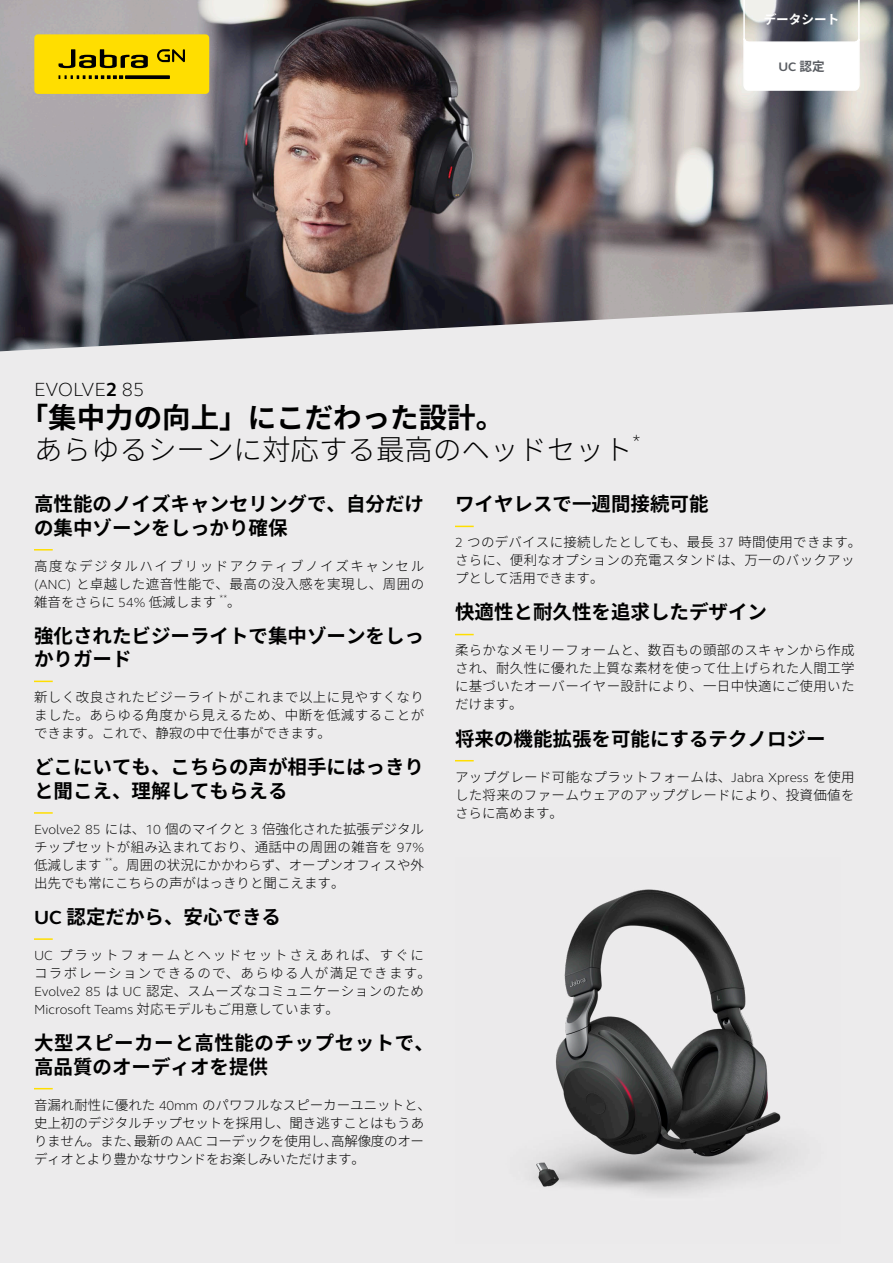
<style>
.page{position:relative;width:893px;height:1263px;background:#ecebec}
.page>*{position:absolute;margin:0;border:0;box-sizing:border-box;transform-origin:0 0}
.t1{font:300 28.5px "Noto Sans CJ Kjp";color:#000}
.t2{font:700 28.5px "Noto Sans CJ Kjp";color:#000}
.t3{font:700 19.5px/23.4px "Noto Sans CJ Kjp";color:#000}
.t4{font:700 19.5px/23.4px "Noto Sans CJ Kjp";letter-spacing:.03em;color:#000}
.t5{font:300 19.5px "GN Elliot";color:#000}
.t6{font:300 16.65px "GN Elliot";color:#000}
.t7{font:300 13.5px/18px "Noto Sans CJ Kjp";letter-spacing:.02em;color:#000;text-align:justify}
.t8{font:300 13.5px/18px "Noto Sans CJ Kjp";letter-spacing:-.005em;color:#000}
.t9{font:300 13.5px/18px "Noto Sans CJ Kjp";letter-spacing:.1em;color:#000}
.t10{font:300 13.5px/18px "Noto Sans CJ Kjp";color:#000}
.t11{font:700 12.6px "Noto Sans CJ Kjp";color:#fff}
.t12{font:700 12.6px "GN Elliot";color:#5a5d62}
.t13{font:300 7.8px "GN Elliot";color:#000}
.s1{font-weight:700}
.s2{font-family:"Noto Sans CJ Kjp"}
.s3{font-family:"GN Elliot"}
</style>
<div class="page">
<img style="left:0;top:0;width:893px;height:351px">
<div style="left:34px;top:34px;width:175px;height:60px;background:#ffde00;border-radius:4px"></div>
<svg style="left:59px;top:49px;width:89px;height:19px"></svg>
<svg style="left:59px;top:75px;width:64px;height:4px"></svg>
<svg style="left:125px;top:75px;width:45px;height:4px"></svg>
<svg style="left:157px;top:49px;width:28px;height:13px"></svg>
<img style="left:533px;top:889px;width:259px;height:305px">
<svg style="left:34px;top:549px;width:19px;height:1px"></svg>
<svg style="left:34px;top:681px;width:19px;height:1px"></svg>
<svg style="left:34px;top:812px;width:19px;height:2px"></svg>
<svg style="left:34px;top:938px;width:19px;height:2px"></svg>
<svg style="left:34px;top:1088px;width:19px;height:1px"></svg>
<svg style="left:455px;top:526px;width:19px;height:1px"></svg>
<svg style="left:455px;top:634px;width:19px;height:1px"></svg>
<svg style="left:455px;top:760px;width:19px;height:1px"></svg>
<svg style="left:743px;top:0;width:117px;height:92px;background:#c7c8ca"></svg>
<h2 class="t5" style="left:34px;top:377px;width:112px">EVOLVE<span class="s1">2</span> 85</h2>
<h1 class="t2" style="left:20px;top:402px;width:486px">「集中力の向上」にこだわった設計。</h1>
<h1 class="t1" style="left:34px;top:433px;width:600px">あらゆるシーンに対応する最高のヘッドセット</h1>
<p class="t6" style="left:633px;top:429px;width:10px">*</p>
<p class="t11" style="left:764px;top:13px;width:77px">データシート</p>
<p class="t12" style="left:778px;top:58px;width:48px">UC <span class="s2">認定</span></p>
<h2 class="t3" style="left:34px;top:493px;width:391px">高性能のノイズキャンセリングで、自分だけの集中ゾーンをしっかり確保</h2>
<p class="t7" style="left:34px;top:557px;width:392px">高度なデジタルハイブリッドアクティブノイズキャンセル<span class="s3">(ANC)</span> と卓越した遮音性能で、最高の没入感を実現し、周囲の雑音をさらに <span class="s3">54%</span> 低減します</p>
<p class="t13" style="left:220px;top:592px;width:9px">**</p>
<p class="t7" style="left:227px;top:593px;width:15px">。</p>
<h2 class="t3" style="left:34px;top:624px;width:391px">強化されたビジーライトで集中ゾーンをしっかりガード</h2>
<p class="t7" style="left:34px;top:689px;width:392px">新しく改良されたビジーライトがこれまで以上に見やすくなりました。あらゆる角度から見えるため、中断を低減することができます。これで、静寂の中で仕事ができます。</p>
<h2 class="t3" style="left:34px;top:756px;width:391px">どこにいても、こちらの声が相手にはっきりと聞こえ、理解してもらえる</h2>
<p class="t7" style="left:34px;top:820px;width:392px"><span class="s3">Evolve2 85</span> には、<span class="s3">10</span> 個のマイクと <span class="s3">3</span> 倍強化された拡張デジタルチップセットが組み込まれており、通話中の周囲の雑音を <span class="s3">97%</span>低減します</p>
<p class="t13" style="left:105px;top:855px;width:9px">**</p>
<p class="t10" style="left:34px;top:856px;width:392px;text-indent:79px">。周囲の状況にかかわらず、オープンオフィスや外出先でも常にこちらの声がはっきりと聞こえます。</p>
<h2 class="t3" style="left:34px;top:905px;width:249px"><span class="s3">UC</span> 認定だから、安心できる</h2>
<p class="t9" style="left:34px;top:946px;width:398px"><span class="s3">UC</span> プラットフォームとヘッドセットさえあれば、すぐにコラボレーションできるので、あらゆる人が満足できます。<span class="s3">Evolve2 85</span> は <span class="s3">UC</span> 認定、スムーズなコミュニケーションのため<span class="s3">Microsoft Teams</span> 対応モデルもご用意しています。</p>
<h2 class="t4" style="left:34px;top:1032px;width:401px">大型スピーカーと高性能のチップセットで、高品質のオーディオを提供</h2>
<p class="t8" style="left:34px;top:1096px;width:398px">音漏れ耐性に優れた <span class="s3">40mm</span> のパワフルなスピーカーユニットと、史上初のデジタルチップセットを採用し、聞き逃すことはもうありません。また、最新の <span class="s3">AAC</span> コーデックを使用し、高解像度のオーディオとより豊かなサウンドをお楽しみいただけます。</p>
<h2 class="t3" style="left:455px;top:493px;width:255px">ワイヤレスで一週間接続可能</h2>
<p class="t7" style="left:455px;top:534px;width:408px;text-align:left"><span class="s3">2</span> つのデバイスに接続したとしても、最長 <span class="s3">37</span> 時間使用できます。さらに、便利なオプションの充電スタンドは、万一のバックアップとして活用できます。</p>
<h2 class="t3" style="left:455px;top:601px;width:313px">快適性と耐久性を追求したデザイン</h2>
<p class="t7" style="left:455px;top:642px;width:401px">柔らかなメモリーフォームと、数百もの頭部のスキャンから作成され、耐久性に優れた上質な素材を使って仕上げられた人間工学に基づいたオーバーイヤー設計により、一日中快適にご使用いただけます。</p>
<h2 class="t3" style="left:455px;top:727px;width:372px">将来の機能拡張を可能にするテクノロジー</h2>
<p class="t7" style="left:455px;top:768px;width:401px">アップグレード可能なプラットフォームは、<span class="s3">Jabra Xpress</span> を使用した将来のファームウェアのアップグレードにより、投資価値をさらに高めます。</p>
</div>
